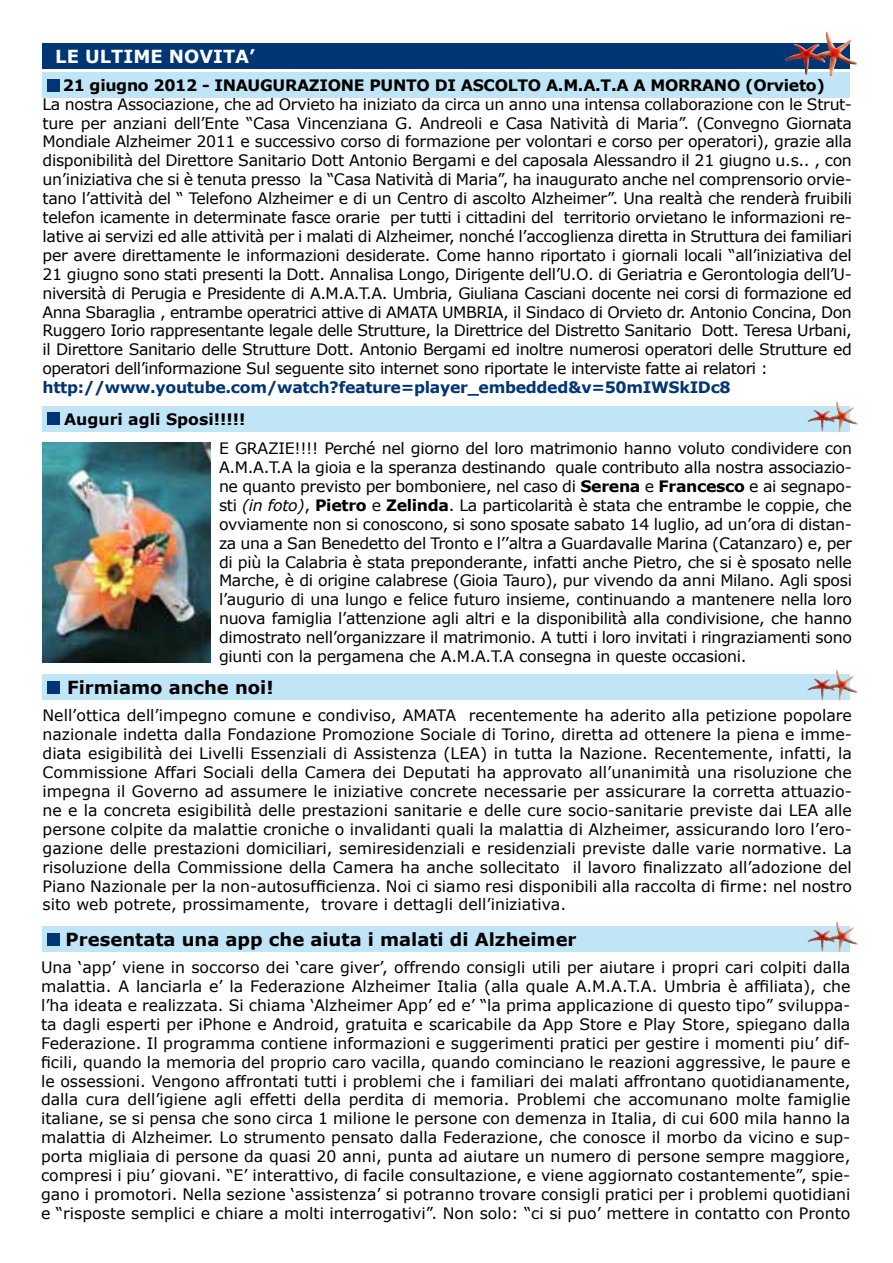
<style>
.page{position:relative;width:893px;height:1263px;background:#fff}
.page>*{position:absolute;margin:0;border:0;box-sizing:border-box;transform-origin:0 0}
.t1{font:700 18px "Verdana";color:#000}
.t2{font:700 18px "Verdana";color:#fff}
.t3{font:15.75px/18.9px "Verdana";letter-spacing:-.02em;color:#000;text-align:justify}
.t4{font:700 15.75px "Verdana";letter-spacing:-.02em;color:#000}
.t5{font:700 15.75px "Verdana";letter-spacing:-.02em;color:#003576}
.t6{font:700 15.75px "Verdana";color:#000}
.s1{font-weight:700}
.s2{font-style:italic}
</style>
<div class="page">
<div style="left:43px;top:674px;width:807px;height:26px;background:#bfe5f7"></div>
<div style="left:43px;top:72px;width:807px;height:26px;background:#bfe5f7"></div>
<div style="left:43px;top:926px;width:807px;height:25px;background:#bfe5f7"></div>
<div style="left:43px;top:406px;width:807px;height:25px;background:#bfe5f7"></div>
<div style="left:43px;top:44px;width:807px;height:25px;background:#003576"></div>
<img style="left:43px;top:442px;width:167px;height:220px">
<div style="left:47px;top:79px;width:13px;height:12px;background:#003576"></div>
<div style="left:47px;top:412px;width:13px;height:13px;background:#003576"></div>
<div style="left:47px;top:681px;width:13px;height:12px;background:#003576"></div>
<div style="left:47px;top:933px;width:13px;height:13px;background:#003576"></div>
<img style="left:816px;top:32px;width:13px;height:23px">
<img style="left:829px;top:401px;width:10px;height:17px">
<img style="left:829px;top:670px;width:10px;height:16px">
<img style="left:829px;top:921px;width:10px;height:17px">
<p class="t2" style="left:55px;top:45px;width:201px">LE ULTIME NOVITA’</p>
<p class="t4" style="left:63px;top:75px;width:764px">21 giugno 2012 - INAUGURAZIONE PUNTO DI ASCOLTO A.M.A.T.A A MORRANO (Orvieto)</p>
<p class="t3" style="left:43px;top:95px;width:811px">La nostra Associazione, che ad Orvieto ha iniziato da circa un anno una intensa collaborazione con le Strut&shy;ture per anziani dell’Ente “Casa Vincenziana G. Andreoli e Casa Natività di Maria”. (Convegno Giornata Mondiale Alzheimer 2011 e successivo corso di formazione per volontari e corso per operatori), grazie alla disponibilità del Direttore Sanitario Dott Antonio Bergami e del caposala Alessandro il 21 giugno u.s.. , con un’iniziativa che si è tenuta presso la “Casa Natività di Maria”, ha inaugurato anche nel comprensorio orvie&shy;tano l’attività del “ Telefono Alzheimer e di un Centro di ascolto Alzheimer”. Una realtà che renderà fruibili telefon icamente in determinate fasce orarie per tutti i cittadini del territorio orvietano le informazioni re&shy;lative ai servizi ed alle attività per i malati di Alzheimer, nonché l’accoglienza diretta in Struttura dei familiari per avere direttamente le informazioni desiderate. Come hanno riportato i giornali locali “all’iniziativa del 21 giugno sono stati presenti la Dott. Annalisa Longo, Dirigente dell’U.O. di Geriatria e Gerontologia dell’U&shy;niversità di Perugia e Presidente di A.M.A.T.A. Umbria, Giuliana Casciani docente nei corsi di formazione ed Anna Sbaraglia , entrambe operatrici attive di AMATA UMBRIA, il Sindaco di Orvieto dr. Antonio Concina, Don Ruggero Iorio rappresentante legale delle Strutture, la Direttrice del Distretto Sanitario Dott. Teresa Urbani, il Direttore Sanitario delle Strutture Dott. Antonio Bergami ed inoltre numerosi operatori delle Strutture ed operatori dell’informazione Sul seguente sito internet sono riportate le interviste fatte ai relatori :</p>
<p class="t5" style="left:43px;top:377px;width:690px">http://www.youtube.com/watch?feature=player_embedded&amp;v=50mIWSkIDc8</p>
<p class="t6" style="left:64px;top:409px;width:183px">Auguri agli Sposi!!!!!</p>
<p class="t3" style="left:219px;top:439px;width:635px">E GRAZIE!!!! Perché nel giorno del loro matrimonio hanno voluto condividere con A.M.A.T.A la gioia e la speranza destinando quale contributo alla nostra associazio&shy;ne quanto previsto per bomboniere, nel caso di <span class="s1">Serena</span> e <span class="s1">Francesco</span> e ai segnapo&shy;sti <span class="s2">(in foto)</span>, <span class="s1">Pietro</span> e <span class="s1">Zelinda</span>. La particolarità è stata che entrambe le coppie, che ovviamente non si conoscono, si sono sposate sabato 14 luglio, ad un’ora di distan&shy;za una a San Benedetto del Tronto e l’’altra a Guardavalle Marina (Catanzaro) e, per di più la Calabria è stata preponderante, infatti anche Pietro, che si è sposato nelle Marche, è di origine calabrese (Gioia Tauro), pur vivendo da anni Milano. Agli sposi l’augurio di una lungo e felice futuro insieme, continuando a mantenere nella loro nuova famiglia l’attenzione agli altri e la disponibilità alla condivisione, che hanno dimostrato nell’organizzare il matrimonio. A tutti i loro invitati i ringraziamenti sono giunti con la pergamena che A.M.A.T.A consegna in queste occasioni.</p>
<p class="t1" style="left:67px;top:676px;width:208px">Firmiamo anche noi!</p>
<p class="t3" style="left:43px;top:706px;width:811px">Nell’ottica dell’impegno comune e condiviso, AMATA recentemente ha aderito alla petizione popolare nazionale indetta dalla Fondazione Promozione Sociale di Torino, diretta ad ottenere la piena e imme&shy;diata esigibilità dei Livelli Essenziali di Assistenza (LEA) in tutta la Nazione. Recentemente, infatti, la Commissione Affari Sociali della Camera dei Deputati ha approvato all’unanimità una risoluzione che impegna il Governo ad assumere le iniziative concrete necessarie per assicurare la corretta attuazio&shy;ne e la concreta esigibilità delle prestazioni sanitarie e delle cure socio-sanitarie previste dai LEA alle persone colpite da malattie croniche o invalidanti quali la malattia di Alzheimer, assicurando loro l’ero&shy;gazione delle prestazioni domiciliari, semiresidenziali e residenziali previste dalle varie normative. La risoluzione della Commissione della Camera ha anche sollecitato il lavoro finalizzato all’adozione del Piano Nazionale per la non-autosufficienza. Noi ci siamo resi disponibili alla raccolta di firme: nel nostro sito web potrete, prossimamente, trovare i dettagli dell’iniziativa.</p>
<p class="t1" style="left:66px;top:927px;width:512px">Presentata una app che aiuta i malati di Alzheimer</p>
<p class="t3" style="left:41px;top:958px;width:811px">Una ‘app’ viene in soccorso dei ‘care giver’, offrendo consigli utili per aiutare i propri cari colpiti dalla malattia. A lanciarla e’ la Federazione Alzheimer Italia (alla quale A.M.A.T.A. Umbria è affiliata), che l’ha ideata e realizzata. Si chiama ‘Alzheimer App’ ed e’ “la prima applicazione di questo tipo” sviluppa&shy;ta dagli esperti per iPhone e Android, gratuita e scaricabile da App Store e Play Store, spiegano dalla Federazione. Il programma contiene informazioni e suggerimenti pratici per gestire i momenti piu’ dif&shy;ficili, quando la memoria del proprio caro vacilla, quando cominciano le reazioni aggressive, le paure e le ossessioni. Vengono affrontati tutti i problemi che i familiari dei malati affrontano quotidianamente, dalla cura dell’igiene agli effetti della perdita di memoria. Problemi che accomunano molte famiglie italiane, se si pensa che sono circa 1 milione le persone con demenza in Italia, di cui 600 mila hanno la malattia di Alzheimer. Lo strumento pensato dalla Federazione, che conosce il morbo da vicino e sup&shy;porta migliaia di persone da quasi 20 anni, punta ad aiutare un numero di persone sempre maggiore, compresi i piu’ giovani. “E’ interattivo, di facile consultazione, e viene aggiornato costantemente”, spie&shy;gano i promotori. Nella sezione ‘assistenza’ si potranno trovare consigli pratici per i problemi quotidiani e “risposte semplici e chiare a molti interrogativi”. Non solo: “ci si puo’ mettere in contatto con Pronto</p>
</div>
